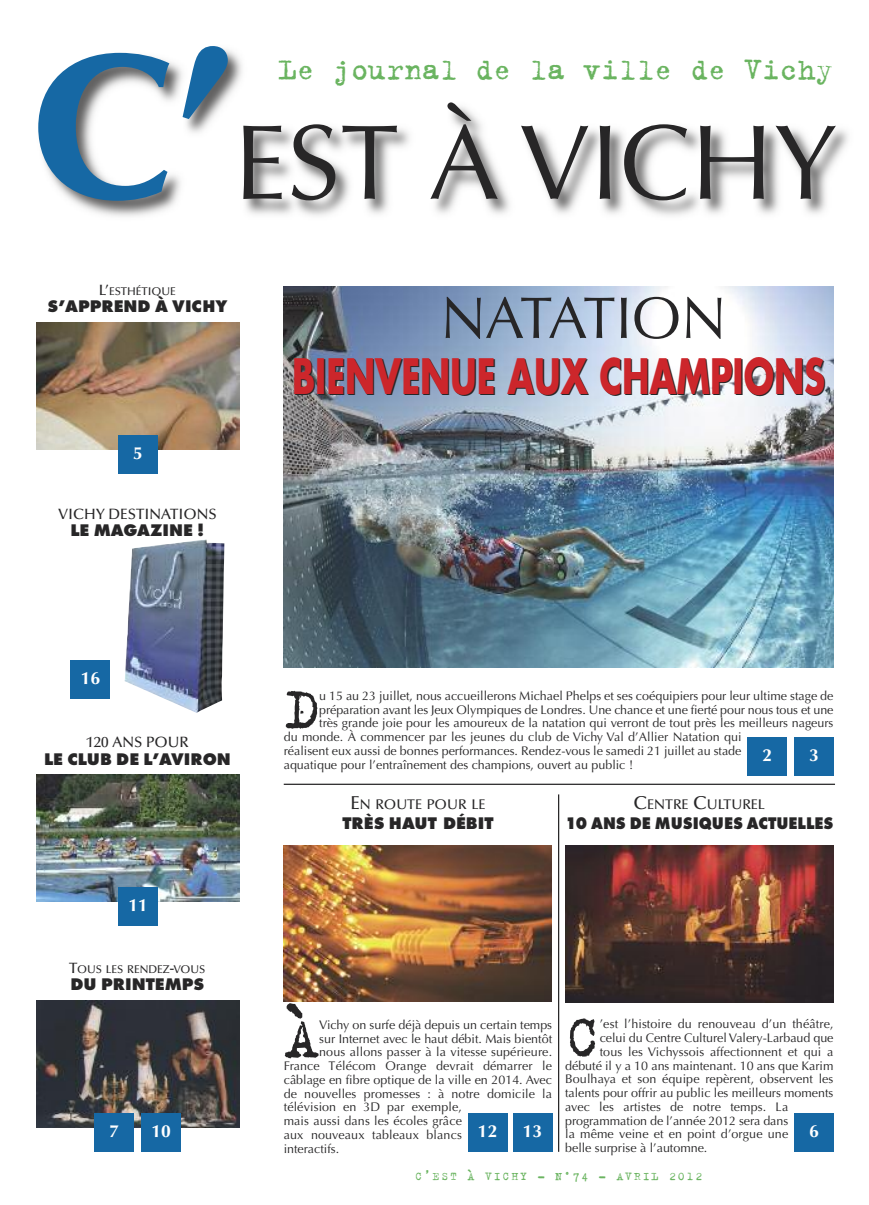
<style>
.page{position:relative;width:869px;height:1205px;background:#fff}
.page>*{position:absolute;margin:0;border:0;box-sizing:border-box;transform-origin:0 0}
.t1{font:106.25px "Optima";color:#272627}
.t2{font:63px "Trixie";color:#272627}
.t3{font:58.75px "Optima";letter-spacing:-.02em;color:#272627}
.t4{font:700 47.5px "Futura";color:#cc262b;scale:.72 1}
.t5{font:32.5px "Trixie";color:#6ab460}
.t6{font:800 17.5px "Futura T";color:#272627}
.t7{font:800 17.5px "Futura T";color:#272627;scale:.92 1}
.t8{font:700 17.5px "Optima";color:#fff}
.t9{font:500 15px "Optima";color:#272627}
.t10{font:500 14px "Optima";color:#272627}
.t11{font:12.5px "Optima";color:#272627}
.t12{font:12.5px "Trixie";letter-spacing:.15em;color:#6ab460}
.t13{font:500 11.25px "Optima";color:#272627}
.s1{font-weight:900;font-size:206.25px;color:#1668a4}
.s2{font-size:15px}
.s3{font-size:18.75px}
</style>
<div class="page">
<img style="left:125px;top:539px;width:99px;height:174px">
<img style="left:40px;top:49px;width:808px;height:254px">
<img style="left:283px;top:287px;width:550px;height:381px">
<hr style="left:557px;top:794px;width:2px;height:358px;background:#272627">
<hr style="left:283px;top:784px;width:551px;height:1px;background:#272627">
<img style="left:283px;top:846px;width:268px;height:156px">
<div style="left:513px;top:1113px;width:39px;height:39px;background:#1668a4"></div>
<div style="left:468px;top:1113px;width:39px;height:39px;background:#1668a4"></div>
<img style="left:565px;top:846px;width:267px;height:156px">
<div style="left:794px;top:1113px;width:39px;height:39px;background:#1668a4"></div>
<img style="left:36px;top:322px;width:203px;height:128px">
<div style="left:119px;top:435px;width:38px;height:39px;background:#1668a4"></div>
<div style="left:71px;top:660px;width:39px;height:39px;background:#1668a4"></div>
<img style="left:36px;top:1000px;width:203px;height:127px">
<div style="left:141px;top:1113px;width:39px;height:39px;background:#1668a4"></div>
<img style="left:36px;top:775px;width:203px;height:127px">
<div style="left:119px;top:887px;width:38px;height:39px;background:#1668a4"></div>
<div style="left:95px;top:1113px;width:39px;height:39px;background:#1668a4"></div>
<div style="left:794px;top:737px;width:39px;height:39px;background:#1668a4"></div>
<div style="left:747px;top:737px;width:39px;height:39px;background:#1668a4"></div>
<h1 class="t1" style="left:27px;top:119px;width:811px"><span class="s1">C’</span>EST À VICHY</h1>
<h3 class="t5" style="left:279px;top:49px;width:556px">Le journal de la ville de Vichy</h3>
<p class="t13" style="left:99px;top:287px;width:78px"><span class="s2">L’</span>ESTHÉTIQUE</p>
<h3 class="t6" style="left:47px;top:296px;width:181px">S’APPREND À VICHY</h3>
<h3 class="t8" style="left:133px;top:446px;width:11px">5</h3>
<p class="t9" style="left:58px;top:508px;width:160px">VICHY DESTINATIONS</p>
<h3 class="t6" style="left:70px;top:520px;width:135px">LE MAGAZINE !</h3>
<h3 class="t3" style="left:440px;top:294px;width:288px">NATATION</h3>
<h3 class="t4" style="left:292px;top:354px;width:741px">BIENVENUE AUX CHAMPIONS</h3>
<h3 class="t8" style="left:81px;top:671px;width:21px">16</h3>
<p class="t9" style="left:86px;top:736px;width:104px">120 ANS POUR</p>
<h3 class="t6" style="left:44px;top:748px;width:188px">LE CLUB DE L’AVIRON</h3>
<h3 class="t8" style="left:128px;top:898px;width:21px">11</h3>
<p class="t13" style="left:69px;top:964px;width:138px"><span class="s2">T</span>OUS LES RENDEZ<span class="s2">-</span>VOUS</p>
<h3 class="t6" style="left:70px;top:974px;width:135px">DU PRINTEMPS</h3>
<h3 class="t8" style="left:109px;top:1123px;width:11px">7</h3>
<h3 class="t8" style="left:151px;top:1123px;width:21px">10</h3>
<h2 class="t2" style="left:283px;top:669px;width:36px">D</h2>
<p class="t11" style="left:319px;top:690px;width:515px">u 15 au 23 juillet, nous accueillerons Michael Phelps et ses coéquipiers pour leur ultime stage de</p>
<p class="t11" style="left:319px;top:704px;width:515px">préparation avant les Jeux Olympiques de Londres. Une chance et une fierté pour nous tous et une</p>
<p class="t11" style="left:319px;top:718px;width:515px">très grande joie pour les amoureux de la natation qui verront de tout près les meilleurs nageurs</p>
<p class="t11" style="left:283px;top:732px;width:459px">du monde. À commencer par les jeunes du club de Vichy Val d’Allier Natation qui</p>
<p class="t11" style="left:283px;top:745px;width:459px">réalisent eux aussi de bonnes performances. Rendez-vous le samedi 21 juillet au stade</p>
<p class="t11" style="left:283px;top:759px;width:351px">aquatique pour l’entraînement des champions, ouvert au public !</p>
<h3 class="t8" style="left:762px;top:748px;width:11px">2</h3>
<h3 class="t8" style="left:808px;top:748px;width:11px">3</h3>
<p class="t10" style="left:350px;top:798px;width:136px"><span class="s3">E</span>N ROUTE POUR LE</p>
<h3 class="t6" style="left:342px;top:813px;width:153px">TRÈS HAUT DÉBIT</h3>
<p class="t10" style="left:633px;top:798px;width:133px"><span class="s3">C</span>ENTRE <span class="s3">C</span>ULTUREL</p>
<h3 class="t7" style="left:565px;top:813px;width:293px">10 ANS DE MUSIQUES ACTUELLES</h3>
<h2 class="t2" style="left:283px;top:998px;width:36px">À</h2>
<h2 class="t2" style="left:565px;top:997px;width:36px">C</h2>
<p class="t11" style="left:599px;top:1019px;width:235px">’est l’histoire du renouveau d’un théâtre,</p>
<p class="t11" style="left:319px;top:1019px;width:234px">Vichy on surfe déjà depuis un certain temps</p>
<p class="t11" style="left:319px;top:1033px;width:234px">sur Internet avec le haut débit. Mais bientôt</p>
<p class="t11" style="left:319px;top:1047px;width:234px">nous allons passer à la vitesse supérieure.</p>
<p class="t11" style="left:283px;top:1061px;width:270px">France Télécom Orange devrait démarrer le</p>
<p class="t11" style="left:283px;top:1074px;width:270px">câblage en fibre optique de la ville en 2014. Avec</p>
<p class="t11" style="left:283px;top:1088px;width:270px">de nouvelles promesses : à notre domicile la</p>
<p class="t11" style="left:283px;top:1102px;width:180px">télévision en 3D par exemple,</p>
<p class="t11" style="left:283px;top:1116px;width:179px">mais aussi dans les écoles grâce</p>
<p class="t11" style="left:283px;top:1129px;width:180px">aux nouveaux tableaux blancs</p>
<p class="t11" style="left:283px;top:1143px;width:57px">interactifs.</p>
<p class="t12" style="left:415px;top:1168px;width:288px">C’EST À VICHY - N˚74 - AVRIL 2012</p>
<p class="t11" style="left:599px;top:1032px;width:235px">celui du Centre CulturelValery-Larbaud que</p>
<p class="t11" style="left:599px;top:1046px;width:235px">tous les Vichyssois affectionnent et qui a</p>
<p class="t11" style="left:565px;top:1060px;width:270px">débuté il y a 10 ans maintenant. 10 ans que Karim</p>
<p class="t11" style="left:565px;top:1074px;width:270px">Boulhaya et son équipe repèrent, observent les</p>
<p class="t11" style="left:565px;top:1087px;width:270px">talents pour offrir au public les meilleurs moments</p>
<p class="t11" style="left:565px;top:1101px;width:224px">avec les artistes de notre temps. La</p>
<p class="t11" style="left:565px;top:1115px;width:224px">programmation de l’année 2012 sera dans</p>
<p class="t11" style="left:565px;top:1129px;width:224px">la même veine et en point d’orgue une</p>
<p class="t11" style="left:565px;top:1142px;width:144px">belle surprise à l’automne.</p>
<h3 class="t8" style="left:477px;top:1123px;width:21px">12</h3>
<h3 class="t8" style="left:522px;top:1123px;width:21px">13</h3>
<h3 class="t8" style="left:808px;top:1123px;width:11px">6</h3>
</div>
